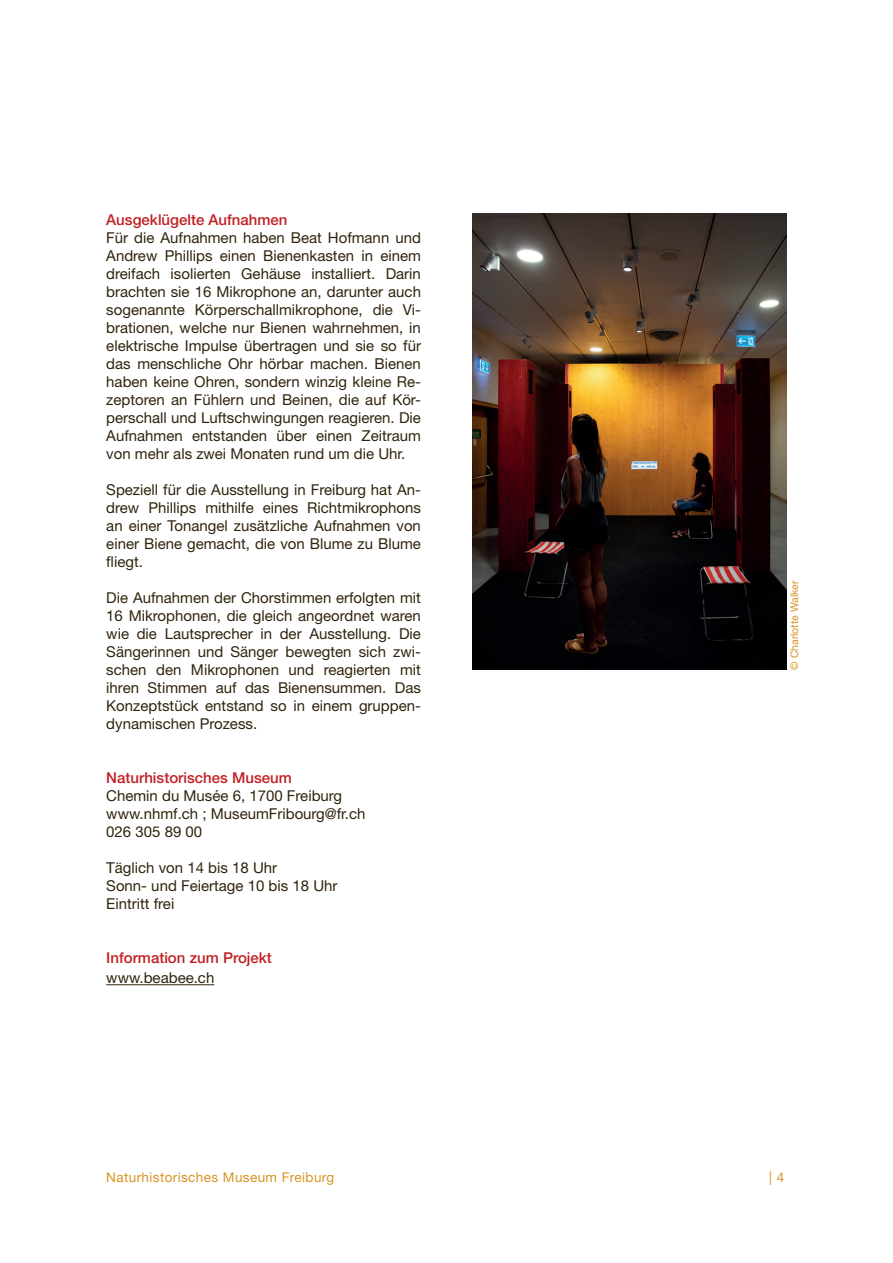
<style>
.page{position:relative;width:893px;height:1263px;background:#fff}
.page>*{position:absolute;margin:0;border:0;box-sizing:border-box;transform-origin:0 0}
.t1{font:15px/18px "Helvetica Neue";color:#31240d;text-align:justify}
.t2{font:500 15px "Helvetica Neue";color:#c12025}
.t3{font:13.5px "Helvetica Neue";letter-spacing:.03em;color:#d89425}
.t4{font:10.5px "Helvetica Neue";color:#d89425}
</style>
<div class="page">
<hr style="left:106px;top:984px;width:108px;height:1px;background:#31240d">
<img style="left:472px;top:214px;width:315px;height:456px">
<p class="t2" style="left:106px;top:211px;width:183px">Ausgeklügelte Aufnahmen</p>
<p class="t1" style="left:106px;top:229px;width:316px">Für die Aufnahmen haben Beat Hofmann und Andrew Phillips einen Bienenkasten in einem dreifach isolierten Gehäuse installiert. Darin brachten sie 16 Mikrophone an, darunter auch sogenannte Körperschallmikrophone, die Vi&shy;brationen, welche nur Bienen wahrnehmen, in elektrische Impulse übertragen und sie so für das menschliche Ohr hörbar machen. Bienen haben keine Ohren, sondern winzig kleine Re&shy;zeptoren an Fühlern und Beinen, die auf Kör&shy;perschall und Luftschwingungen reagieren. Die Aufnahmen entstanden über einen Zeitraum von mehr als zwei Monaten rund um die Uhr.</p>
<p class="t1" style="left:106px;top:481px;width:316px">Speziell für die Ausstellung in Freiburg hat An&shy;drew Phillips mithilfe eines Richtmikrophons an einer Tonangel zusätzliche Aufnahmen von einer Biene gemacht, die von Blume zu Blume fliegt.</p>
<p class="t1" style="left:106px;top:589px;width:316px">Die Aufnahmen der Chorstimmen erfolgten mit 16 Mikrophonen, die gleich angeordnet waren wie die Lautsprecher in der Ausstellung. Die Sängerinnen und Sänger bewegten sich zwi&shy;schen den Mikrophonen und reagierten mit ihren Stimmen auf das Bienensummen. Das Konzeptstück entstand so in einem gruppen&shy;dynamischen Prozess.</p>
<p class="t2" style="left:106px;top:769px;width:187px">Naturhistorisches Museum</p>
<p class="t1" style="left:106px;top:787px;width:261px;text-align:left">Chemin du Musée 6, 1700 Freiburg www.nhmf.ch ; MuseumFribourg@fr.ch<br>026 305 89 00</p>
<p class="t1" style="left:106px;top:859px;width:233px;text-align:left">Täglich von 14 bis 18 Uhr<br>Sonn- und Feiertage 10 bis 18 Uhr<br>Eintritt frei</p>
<p class="t2" style="left:106px;top:949px;width:167px">Information zum Projekt</p>
<p class="t1" style="left:106px;top:969px;width:110px">www.beabee.ch</p>
<p class="t4" style="left:788px;top:670px;width:91px;rotate:-90deg">© Charlotte Walker</p>
<p class="t3" style="left:106px;top:1169px;width:229px">Naturhistorisches Museum Freiburg</p>
<p class="t3" style="left:769px;top:1169px;width:17px">| 4</p>
</div>
